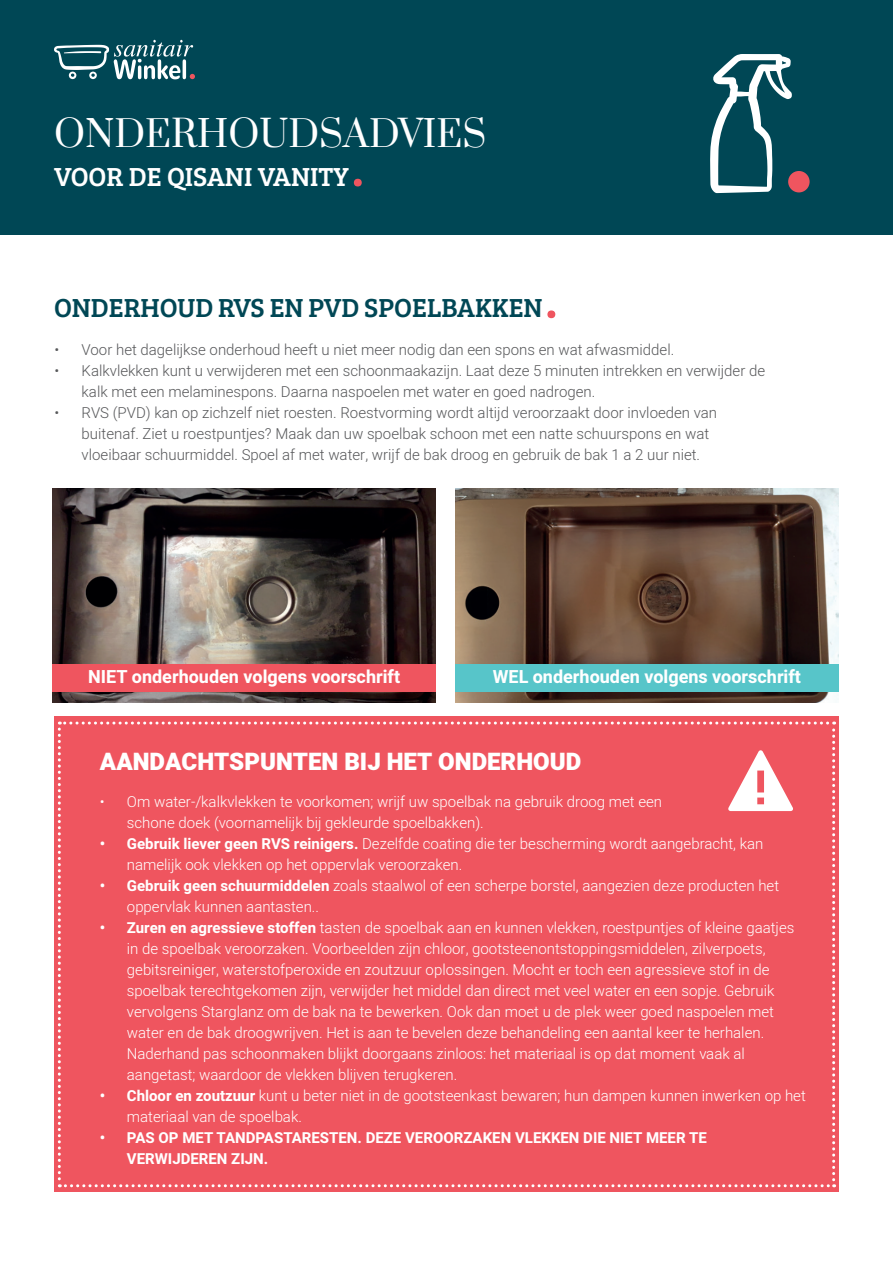
<style>
.page{position:relative;width:893px;height:1263px;background:#fff}
.page>*{position:absolute;margin:0;border:0;box-sizing:border-box;transform-origin:0 0}
.t1{font:36px "Prata";color:#fff}
.t2{font:27px "Bree Serif";color:#004755}
.t3{font:27px "Bree Serif";color:#fff}
.t4{font:900 24px "Heebo";color:#fff}
.t5{font:700 18px "Heebo";color:#fff}
.t6{font:300 15px/21px "Heebo";color:#fff}
.t7{font:300 15px/21px "Heebo";color:#57585a}
.t8{font:700 15px/21px "Heebo";color:#fff}
.s1{font-size:54px;color:#ef555f}
.s2{font-weight:700}
</style>
<div class="page">
<div style="left:0;top:0;width:893px;height:235px;background:#004755"></div>
<svg style="left:54px;top:40px;width:141px;height:39px"></svg>
<div style="left:788px;top:171px;width:22px;height:21px;background:#ef555f;border-radius:50%"></div>
<svg style="left:710px;top:54px;width:82px;height:139px"></svg>
<div style="left:54px;top:716px;width:785px;height:475px;background:#ef555f"></div>
<svg style="left:58px;top:721px;width:777px;height:466px"></svg>
<img style="left:52px;top:488px;width:384px;height:214px">
<div style="left:52px;top:664px;width:384px;height:28px;background:#ef555f"></div>
<img style="left:455px;top:488px;width:384px;height:214px">
<div style="left:455px;top:664px;width:384px;height:28px;background:#57c5c9"></div>
<h1 class="t1" style="left:54px;top:104px;width:434px">ONDERHOUDSADVIES</h1>
<h2 class="t3" style="left:54px;top:157px;width:311px">VOOR DE QISANI VANITY<span class="s1">.</span></h2>
<h2 class="t2" style="left:54px;top:288px;width:505px">ONDERHOUD RVS EN PVD SPOELBAKKEN<span class="s1">.</span></h2>
<p class="t7" style="left:55px;top:339px;width:621px">• Voor het dagelijkse onderhoud heeft u niet meer nodig dan een spons en wat afwasmiddel.</p>
<p class="t7" style="left:82px;top:360px;width:685px;text-indent:-27px">• Kalkvlekken kunt u verwijderen met een schoonmaakazijn. Laat deze 5 minuten intrekken en verwijder de kalk met een melaminespons. Daarna naspoelen met water en goed nadrogen.</p>
<p class="t7" style="left:82px;top:402px;width:637px;text-indent:-27px">• RVS (PVD) kan op zichzelf niet roesten. Roestvorming wordt altijd veroorzaakt door invloeden van buitenaf. Ziet u roestpuntjes? Maak dan uw spoelbak schoon met een natte schuurspons en wat vloeibaar schuurmiddel. Spoel af met water, wrijf de bak droog en gebruik de bak 1 a 2 uur niet.</p>
<p class="t5" style="left:88px;top:664px;width:313px">NIET onderhouden volgens voorschrift</p>
<p class="t5" style="left:493px;top:664px;width:310px">WEL onderhouden volgens voorschrift</p>
<h3 class="t4" style="left:100px;top:745px;width:483px">AANDACHTSPUNTEN BIJ HET ONDERHOUD</h3>
<p class="t6" style="left:127px;top:791px;width:537px;text-indent:-27px">• Om water-/kalkvlekken te voorkomen; wrijf uw spoelbak na gebruik droog met een schone doek (voornamelijk bij gekleurde spoelbakken).</p>
<p class="t6" style="left:127px;top:833px;width:638px;text-indent:-27px"><span class="s2">• Gebruik liever geen RVS reinigers.</span> Dezelfde coating die ter bescherming wordt aangebracht, kan namelijk ook vlekken op het oppervlak veroorzaken.</p>
<p class="t6" style="left:127px;top:875px;width:654px;text-indent:-27px"><span class="s2">• Gebruik geen schuurmiddelen</span> zoals staalwol of een scherpe borstel, aangezien deze producten het oppervlak kunnen aantasten..</p>
<p class="t6" style="left:127px;top:917px;width:669px;text-indent:-27px"><span class="s2">• Zuren en agressieve stoffen</span> tasten de spoelbak aan en kunnen vlekken, roestpuntjes of kleine gaatjes in de spoelbak veroorzaken. Voorbeelden zijn chloor, gootsteenontstoppingsmiddelen, zilverpoets, gebitsreiniger, waterstofperoxide en zoutzuur oplossingen. Mocht er toch een agressieve stof in de spoelbak terechtgekomen zijn, verwijder het middel dan direct met veel water en een sopje. Gebruik vervolgens Starglanz om de bak na te bewerken. Ook dan moet u de plek weer goed naspoelen met water en de bak droogwrijven. Het is aan te bevelen deze behandeling een aantal keer te herhalen.<br>Naderhand pas schoonmaken blijkt doorgaans zinloos: het materiaal is op dat moment vaak al aangetast; waardoor de vlekken blijven terugkeren.</p>
<p class="t6" style="left:127px;top:1085px;width:680px;text-indent:-27px"><span class="s2">• Chloor en zoutzuur</span> kunt u beter niet in de gootsteenkast bewaren; hun dampen kunnen inwerken op het materiaal van de spoelbak.</p>
<p class="t8" style="left:127px;top:1127px;width:581px;text-indent:-27px">• PAS OP MET TANDPASTARESTEN. DEZE VEROORZAKEN VLEKKEN DIE NIET MEER TE<br>VERWIJDEREN ZIJN.</p>
</div>
